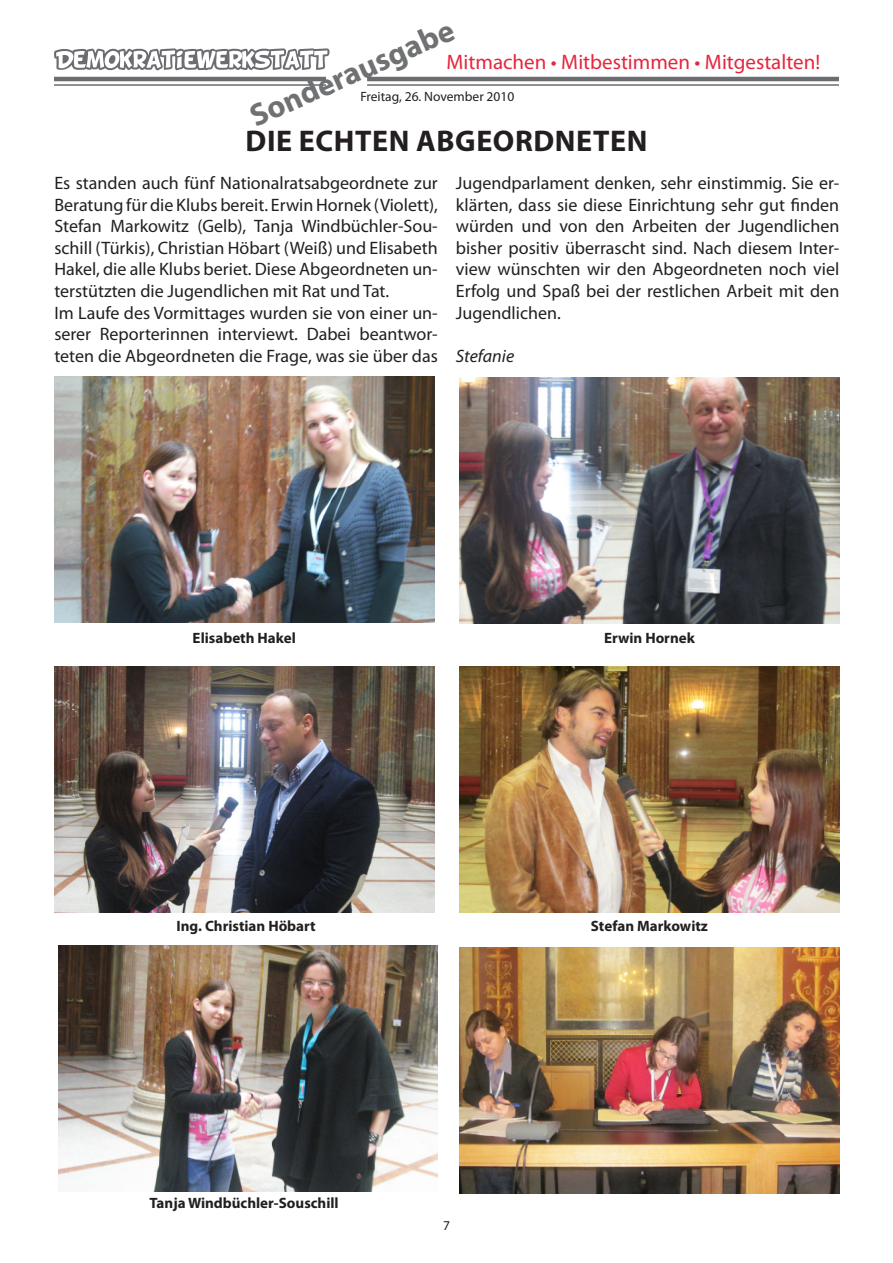
<style>
.page{position:relative;width:893px;height:1263px;background:#fff}
.page>*{position:absolute;margin:0;border:0;box-sizing:border-box;transform-origin:0 0}
.t1{font:700 31.5px "Myriad Pro";color:#707173}
.t2{font:700 30px "Myriad Pro";letter-spacing:.02em;color:#231f20}
.t3{font:21px "Myriad Pro";color:#e5263d}
.t4{font:18px/21.6px "Myriad Pro";color:#231f20;text-align:justify}
.t5{font:italic 18px "Myriad Pro";color:#231f20}
.t6{font:700 15px "Myriad Pro";color:#231f20}
.t7{font:13.5px "Myriad Pro";color:#231f20}
</style>
<div class="page">
<hr style="left:54px;top:77px;width:272px;height:4px;background:#6c6d70">
<hr style="left:54px;top:84px;width:272px;height:2px;background:#6c6d70">
<svg style="left:54px;top:48px;width:276px;height:23px"></svg>
<hr style="left:367px;top:77px;width:472px;height:4px;background:#6c6d70">
<hr style="left:367px;top:84px;width:472px;height:2px;background:#6c6d70">
<img style="left:54px;top:376px;width:380px;height:247px">
<img style="left:54px;top:666px;width:380px;height:247px">
<img style="left:58px;top:945px;width:380px;height:247px">
<img style="left:460px;top:377px;width:379px;height:246px">
<img style="left:460px;top:666px;width:379px;height:247px">
<img style="left:460px;top:947px;width:379px;height:246px">
<h1 class="t1" style="left:243px;top:99px;width:222px;rotate:-24deg">Sonderausgabe</h1>
<p class="t3" style="left:446px;top:49px;width:375px">Mitmachen • Mitbestimmen • Mitgestalten!</p>
<p class="t7" style="left:360px;top:88px;width:155px">Freitag, 26. November 2010</p>
<p class="t2" style="left:246px;top:121px;width:403px">DIE ECHTEN ABGEORDNETEN</p>
<p class="t4" style="left:54px;top:172px;width:385px">Es standen auch fünf Nationalratsabgeordnete zur Beratung für die Klubs bereit. Erwin Hornek (Violett), Stefan Markowitz (Gelb), Tanja Windbüchler-Sou&shy;schill (Türkis), Christian Höbart (Weiß) und Elisabeth Hakel, die alle Klubs beriet. Diese Abgeordneten un&shy;terstützten die Jugendlichen mit Rat und Tat.</p>
<p class="t4" style="left:54px;top:301px;width:385px">Im Laufe des Vormittages wurden sie von einer un&shy;serer Reporterinnen interviewt. Dabei beantwor&shy;teten die Abgeordneten die Frage, was sie über das</p>
<p class="t4" style="left:456px;top:172px;width:385px">Jugendparlament denken, sehr einstimmig. Sie er&shy;klärten, dass sie diese Einrichtung sehr gut finden würden und von den Arbeiten der Jugendlichen bisher positiv überrascht sind. Nach diesem Inter&shy;view wünschten wir den Abgeordneten noch viel Erfolg und Spaß bei der restlichen Arbeit mit den Jugendlichen.</p>
<p class="t5" style="left:456px;top:345px;width:60px">Stefanie</p>
<p class="t6" style="left:193px;top:628px;width:105px">Elisabeth Hakel</p>
<p class="t6" style="left:604px;top:628px;width:92px">Erwin Hornek</p>
<p class="t6" style="left:176px;top:916px;width:141px">Ing. Christian Höbart</p>
<p class="t6" style="left:591px;top:916px;width:119px">Stefan Markowitz</p>
<p class="t6" style="left:149px;top:1193px;width:191px">Tanja Windbüchler-Souschill</p>
<p class="t7" style="left:443px;top:1217px;width:8px">7</p>
</div>
